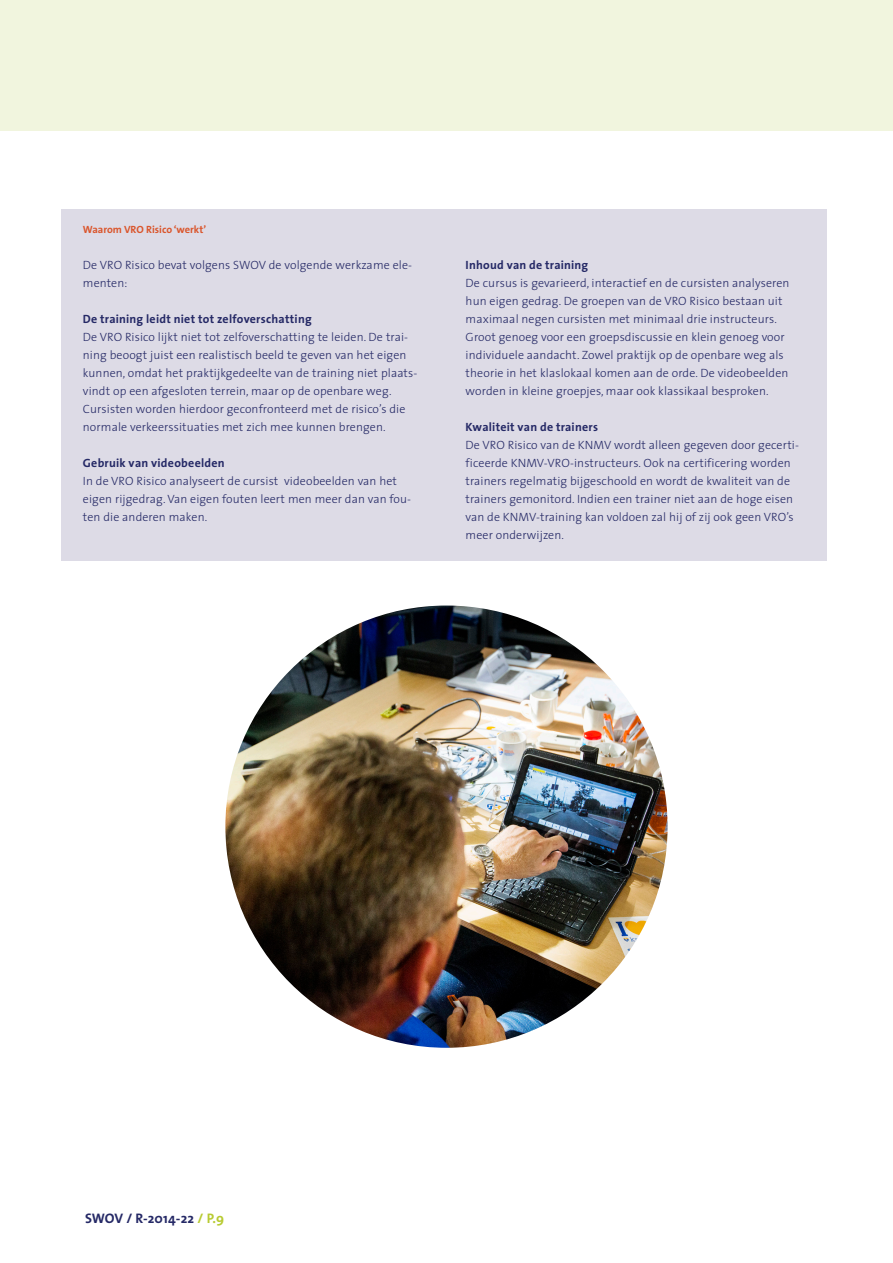
<style>
.page{position:relative;width:893px;height:1263px;background:#fff}
.page>*{position:absolute;margin:0;border:0;box-sizing:border-box;transform-origin:0 0}
.t1{font:700 13.8px "The Sans";letter-spacing:.01em;color:#252966}
.Kader{font:300 12px/18px "The Sans";letter-spacing:.01em;color:#252966}
.Kader-2{font:700 12px "The Sans";letter-spacing:.02em;color:#252966}
.Afbeelding_-_Titel{font:700 10.5px "The Sans";color:#da562d}
.s1{color:#b8cb32}
</style>
<div class="page">
<div style="left:0;top:0;width:893px;height:131px;background:#f1f5de"></div>
<div style="left:62px;top:209px;width:765px;height:351px;background:#dddbe6"></div>
<img style="left:225px;top:605px;width:443px;height:443px;border-radius:221px">
<p class="Afbeelding_-_Titel" style="left:83px;top:221px;width:125px">Waarom VRO Risico ‘werkt’</p>
<p class="Kader" style="left:83px;top:256px;width:331px">De VRO Risico bevat volgens SWOV de volgende werkzame ele&shy;menten:</p>
<p class="Kader-2" style="left:83px;top:309px;width:230px">De training leidt niet tot zelfoverschatting</p>
<p class="Kader" style="left:83px;top:328px;width:336px">De VRO Risico lijkt niet tot zelfoverschatting te leiden. De trai&shy;ning beoogt juist een realistisch beeld te geven van het eigen kunnen, omdat het praktijkgedeelte van de training niet plaats&shy;vindt op een afgesloten terrein, maar op de openbare weg.<br>Cursisten worden hierdoor geconfronteerd met de risico’s die normale verkeerssituaties met zich mee kunnen brengen.</p>
<p class="Kader-2" style="left:83px;top:453px;width:143px">Gebruik van videobeelden</p>
<p class="Kader" style="left:83px;top:472px;width:330px">In de VRO Risico analyseert de cursist videobeelden van het eigen rijgedrag. Van eigen fouten leert men meer dan van fou&shy;ten die anderen maken.</p>
<p class="Kader-2" style="left:466px;top:254px;width:124px">Inhoud van de training</p>
<p class="Kader" style="left:466px;top:273px;width:325px">De cursus is gevarieerd, interactief en de cursisten analyseren hun eigen gedrag. De groepen van de VRO Risico bestaan uit maximaal negen cursisten met minimaal drie instructeurs.<br>Groot genoeg voor een groepsdiscussie en klein genoeg voor individuele aandacht. Zowel praktijk op de openbare weg als theorie in het klaslokaal komen aan de orde. De videobeelden worden in kleine groepjes, maar ook klassikaal besproken.</p>
<p class="Kader-2" style="left:466px;top:416px;width:134px">Kwaliteit van de trainers</p>
<p class="Kader" style="left:466px;top:435px;width:335px">De VRO Risico van de KNMV wordt alleen gegeven door gecerti&shy;ficeerde KNMV-VRO-instructeurs. Ook na certificering worden trainers regelmatig bijgeschoold en wordt de kwaliteit van de trainers gemonitord. Indien een trainer niet aan de hoge eisen van de KNMV-training kan voldoen zal hij of zij ook geen VRO’s meer onderwijzen.</p>
<p class="t1" style="left:85px;top:1207px;width:141px">SWOV / R-2014-22 <span class="s1">/ P.9</span></p>
</div>
